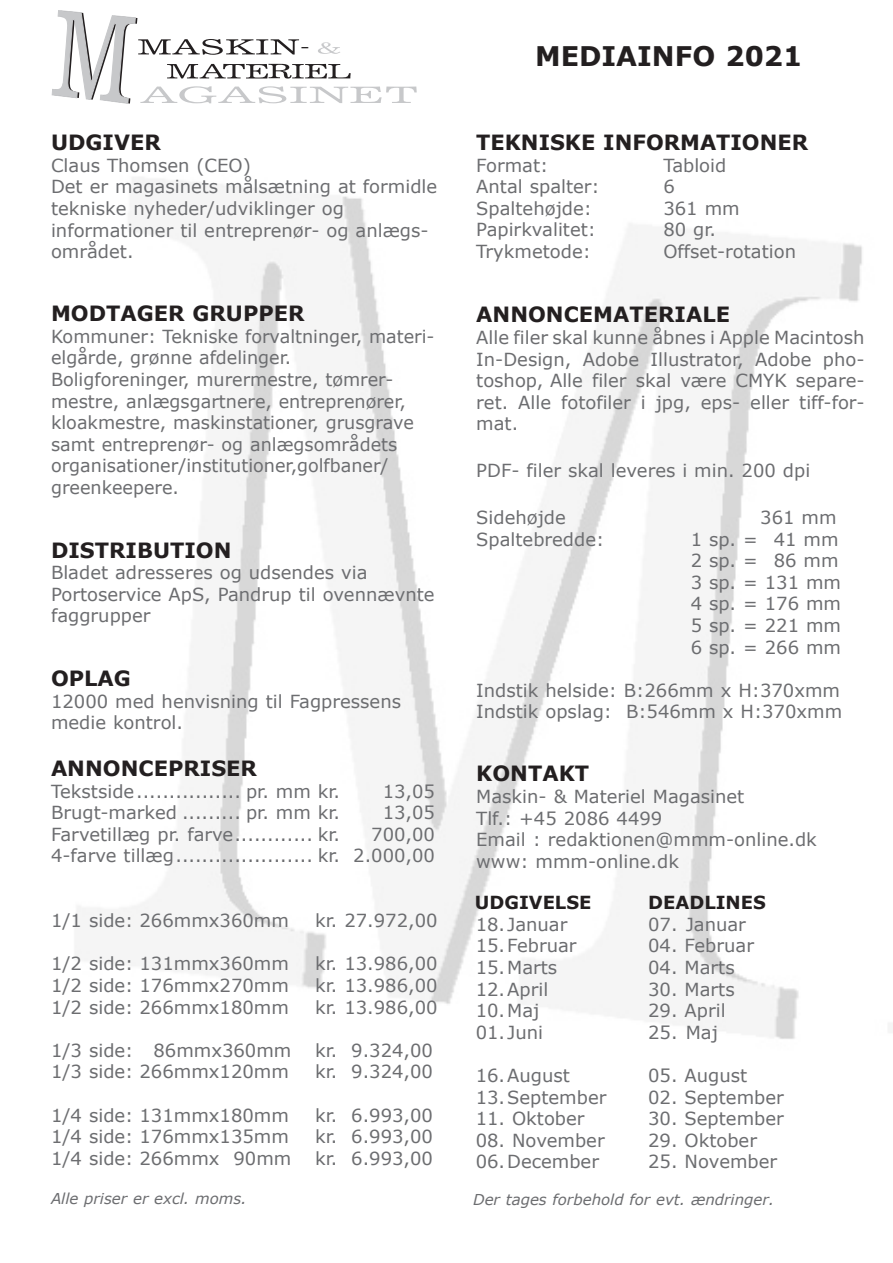
<style>
.page{position:relative;width:893px;height:1263px;background:#fff}
.page>*{position:absolute;margin:0;border:0;box-sizing:border-box;transform-origin:0 0}
.Overskrifter{font:700 27px "Verdana";color:#231f20}
.Overskrifter-2{font:700 21px "Verdana";color:#231f20}
.t1{font:700 19.8px "Myriad Pro";color:#231f20;scale:1.38 1}
.Overskrifter-3{font:18px/21.6px "Verdana";color:#6c6d70}
.Normal{font:18px "Verdana";color:#6c6d70}
.Overskrifter-4{font:700 18px "Verdana";color:#231f20}
.Normal-2{font:italic 15px "Verdana";color:#6c6d70}
.Overskrifter-5{font:italic 15px "Verdana";color:#6c6d70}
</style>
<div class="page">
<img style="left:75px;top:177px;width:787px;height:862px">
<svg style="left:52px;top:10px;width:365px;height:94px"></svg>
<p class="t1" style="left:301px;top:37px;width:8px">-</p>
<p class="Overskrifter-2" style="left:51px;top:128px;width:111px">UDGIVER</p>
<p class="Overskrifter-3" style="left:51px;top:154px;width:201px">Claus Thomsen (CEO)</p>
<p class="Overskrifter-3" style="left:51px;top:176px;width:388px">Det er magasinets målsætning at formidle tekniske nyheder/udviklinger og</p>
<p class="Overskrifter-3" style="left:51px;top:219px;width:379px">informationer til entreprenør- og anlægs&shy;området.</p>
<p class="Overskrifter-2" style="left:51px;top:299px;width:255px">MODTAGER GRUPPER</p>
<p class="Overskrifter-3" style="left:51px;top:325px;width:385px">Kommuner: Tekniske forvaltninger, materi&shy;elgårde, grønne afdelinger.</p>
<p class="Overskrifter-3" style="left:51px;top:368px;width:344px">Boligforeninger, murermestre, tømrer-</p>
<p class="Overskrifter-3" style="left:51px;top:390px;width:356px">mestre, anlægsgartnere, entreprenører,</p>
<p class="Overskrifter-3" style="left:51px;top:412px;width:365px">kloakmestre, maskinstationer, grusgrave samt entreprenør- og anlægsområdets</p>
<p class="Overskrifter-3" style="left:51px;top:455px;width:339px">organisationer/institutioner,golfbaner/ greenkeepere.</p>
<p class="Overskrifter-2" style="left:51px;top:535px;width:182px">DISTRIBUTION</p>
<p class="Overskrifter-3" style="left:51px;top:562px;width:385px">Bladet adresseres og udsendes via<br>Portoservice ApS, Pandrup til ovennævnte faggrupper</p>
<p class="Overskrifter-2" style="left:51px;top:663px;width:81px">OPLAG</p>
<p class="Overskrifter-3" style="left:51px;top:690px;width:352px">12000 med henvisning til Fagpressens medie kontrol.</p>
<p class="Overskrifter-2" style="left:51px;top:753px;width:208px">ANNONCEPRISER</p>
<p class="Overskrifter-3" style="left:51px;top:780px;width:291px">Tekstside................ pr. mm kr.</p>
<p class="Overskrifter-3" style="left:383px;top:780px;width:54px">13,05</p>
<p class="Overskrifter-3" style="left:51px;top:802px;width:291px">Brugt-marked ......... pr. mm kr.</p>
<p class="Overskrifter-3" style="left:383px;top:802px;width:54px">13,05</p>
<p class="Overskrifter-3" style="left:51px;top:823px;width:291px">Farvetillæg pr. farve............ kr.</p>
<p class="Overskrifter-3" style="left:371px;top:823px;width:65px">700,00</p>
<p class="Overskrifter-3" style="left:51px;top:845px;width:386px">4-farve tillæg..................... kr. 2.000,00</p>
<p class="Overskrifter-3" style="left:51px;top:910px;width:239px">1/1 side: 266mmx360mm</p>
<p class="Overskrifter-3" style="left:315px;top:910px;width:124px">kr. 27.972,00</p>
<p class="Overskrifter-3" style="left:51px;top:953px;width:239px">1/2 side: 131mmx360mm</p>
<p class="Overskrifter-3" style="left:315px;top:953px;width:124px">kr. 13.986,00</p>
<p class="Overskrifter-3" style="left:51px;top:974px;width:239px">1/2 side: 176mmx270mm</p>
<p class="Overskrifter-3" style="left:315px;top:974px;width:124px">kr. 13.986,00</p>
<p class="Overskrifter-3" style="left:51px;top:996px;width:239px">1/2 side: 266mmx180mm</p>
<p class="Overskrifter-3" style="left:315px;top:996px;width:124px">kr. 13.986,00</p>
<p class="Overskrifter-3" style="left:51px;top:1039px;width:242px">1/3 side: 86mmx360mm</p>
<p class="Overskrifter-3" style="left:315px;top:1039px;width:120px">kr. 9.324,00</p>
<p class="Overskrifter-3" style="left:51px;top:1061px;width:239px">1/3 side: 266mmx120mm</p>
<p class="Overskrifter-3" style="left:315px;top:1061px;width:120px">kr. 9.324,00</p>
<p class="Overskrifter-3" style="left:51px;top:1104px;width:239px">1/4 side: 131mmx180mm</p>
<p class="Overskrifter-3" style="left:315px;top:1104px;width:120px">kr. 6.993,00</p>
<p class="Overskrifter-3" style="left:51px;top:1126px;width:239px">1/4 side: 176mmx135mm</p>
<p class="Overskrifter-3" style="left:315px;top:1126px;width:120px">kr. 6.993,00</p>
<p class="Overskrifter-3" style="left:51px;top:1147px;width:242px">1/4 side: 266mmx 90mm</p>
<p class="Overskrifter-3" style="left:315px;top:1147px;width:120px">kr. 6.993,00</p>
<p class="Overskrifter-5" style="left:51px;top:1189px;width:197px">Alle priser er excl. moms.</p>
<p class="Overskrifter" style="left:535px;top:37px;width:269px">MEDIAINFO 2021</p>
<p class="Overskrifter-2" style="left:476px;top:128px;width:333px">TEKNISKE INFORMATIONER</p>
<p class="Overskrifter-3" style="left:476px;top:154px;width:74px">Format:</p>
<p class="Overskrifter-3" style="left:663px;top:154px;width:65px">Tabloid</p>
<p class="Overskrifter-3" style="left:476px;top:176px;width:125px">Antal spalter:</p>
<p class="Overskrifter-3" style="left:663px;top:176px;width:13px">6</p>
<p class="Overskrifter-3" style="left:476px;top:197px;width:117px">Spaltehøjde:</p>
<p class="Overskrifter-3" style="left:663px;top:197px;width:78px">361 mm</p>
<p class="Overskrifter-3" style="left:476px;top:219px;width:121px">Papirkvalitet:</p>
<p class="Overskrifter-3" style="left:663px;top:219px;width:54px">80 gr.</p>
<p class="Overskrifter-3" style="left:476px;top:241px;width:116px">Trykmetode:</p>
<p class="Overskrifter-3" style="left:663px;top:241px;width:134px">Offset-rotation</p>
<p class="Overskrifter-2" style="left:476px;top:300px;width:255px">ANNONCEMATERIALE</p>
<p class="Overskrifter-3" style="left:476px;top:326px;width:390px;text-align:justify">Alle filer skal kunne åbnes i Apple Macintosh In-Design, Adobe Illustrator, Adobe pho&shy;toshop, Alle filer skal være CMYK separe&shy;ret. Alle fotofiler i jpg, eps- eller tiff-for&shy;mat.</p>
<p class="Overskrifter-3" style="left:476px;top:460px;width:336px">PDF- filer skal leveres i min. 200 dpi</p>
<p class="Overskrifter-3" style="left:476px;top:506px;width:91px">Sidehøjde</p>
<p class="Overskrifter-3" style="left:760px;top:506px;width:78px">361 mm</p>
<p class="Normal" style="left:476px;top:527px;width:130px">Spaltebredde:</p>
<p class="Normal" style="left:691px;top:527px;width:149px">1 sp. = 41 mm</p>
<p class="Overskrifter-3" style="left:691px;top:550px;width:149px">2 sp. = 86 mm</p>
<p class="Overskrifter-3" style="left:691px;top:571px;width:152px">3 sp. = 131 mm</p>
<p class="Overskrifter-3" style="left:691px;top:593px;width:152px">4 sp. = 176 mm</p>
<p class="Overskrifter-3" style="left:691px;top:614px;width:152px">5 sp. = 221 mm</p>
<p class="Overskrifter-3" style="left:691px;top:636px;width:152px">6 sp. = 266 mm</p>
<p class="Overskrifter-3" style="left:476px;top:679px;width:365px">Indstik helside: B:266mm x H:370xmm</p>
<p class="Overskrifter-3" style="left:476px;top:701px;width:367px">Indstik opslag: B:546mm x H:370xmm</p>
<p class="Overskrifter-2" style="left:476px;top:759px;width:114px">KONTAKT</p>
<p class="Overskrifter-3" style="left:476px;top:785px;width:270px">Maskin- &amp; Materiel Magasinet</p>
<p class="Overskrifter-3" style="left:476px;top:807px;width:188px">Tlf.: +45 2086 4499</p>
<p class="Overskrifter-3" style="left:476px;top:829px;width:342px">Email : redaktionen@mmm-online.dk</p>
<p class="Overskrifter-3" style="left:476px;top:850px;width:204px">www: mmm-online.dk</p>
<p class="Overskrifter-4" style="left:475px;top:890px;width:27px">UDGIVELSE</p>
<p class="Overskrifter-4" style="left:648px;top:890px;width:29px">DEADLINES</p>
<p class="Normal" style="left:476px;top:912px;width:93px">18. Januar</p>
<p class="Normal" style="left:648px;top:912px;width:99px">07. Januar</p>
<p class="Normal" style="left:476px;top:933px;width:102px">15.Februar</p>
<p class="Normal" style="left:648px;top:933px;width:107px">04. Februar</p>
<p class="Normal" style="left:476px;top:955px;width:83px">15.Marts</p>
<p class="Normal" style="left:648px;top:955px;width:88px">04. Marts</p>
<p class="Normal" style="left:476px;top:977px;width:74px">12.April</p>
<p class="Normal" style="left:648px;top:977px;width:88px">30. Marts</p>
<p class="Normal" style="left:476px;top:998px;width:65px">10.Maj</p>
<p class="Normal" style="left:648px;top:998px;width:79px">29. April</p>
<p class="Normal" style="left:476px;top:1020px;width:69px">01. Juni</p>
<p class="Normal" style="left:648px;top:1020px;width:71px">25. Maj</p>
<p class="Normal" style="left:476px;top:1063px;width:96px">16.August</p>
<p class="Normal" style="left:648px;top:1063px;width:101px">05. August</p>
<p class="Normal" style="left:476px;top:1085px;width:132px">13.September</p>
<p class="Normal" style="left:648px;top:1085px;width:137px">02. September</p>
<p class="Normal" style="left:476px;top:1106px;width:110px">11. Oktober</p>
<p class="Normal" style="left:648px;top:1106px;width:137px">30. September</p>
<p class="Normal" style="left:476px;top:1128px;width:131px">08. November</p>
<p class="Normal" style="left:648px;top:1128px;width:110px">29. Oktober</p>
<p class="Normal" style="left:476px;top:1149px;width:125px">06.December</p>
<p class="Normal" style="left:648px;top:1149px;width:131px">25. November</p>
<p class="Normal-2" style="left:473px;top:1189px;width:303px">Der tages forbehold for evt. ændringer.</p>
</div>
